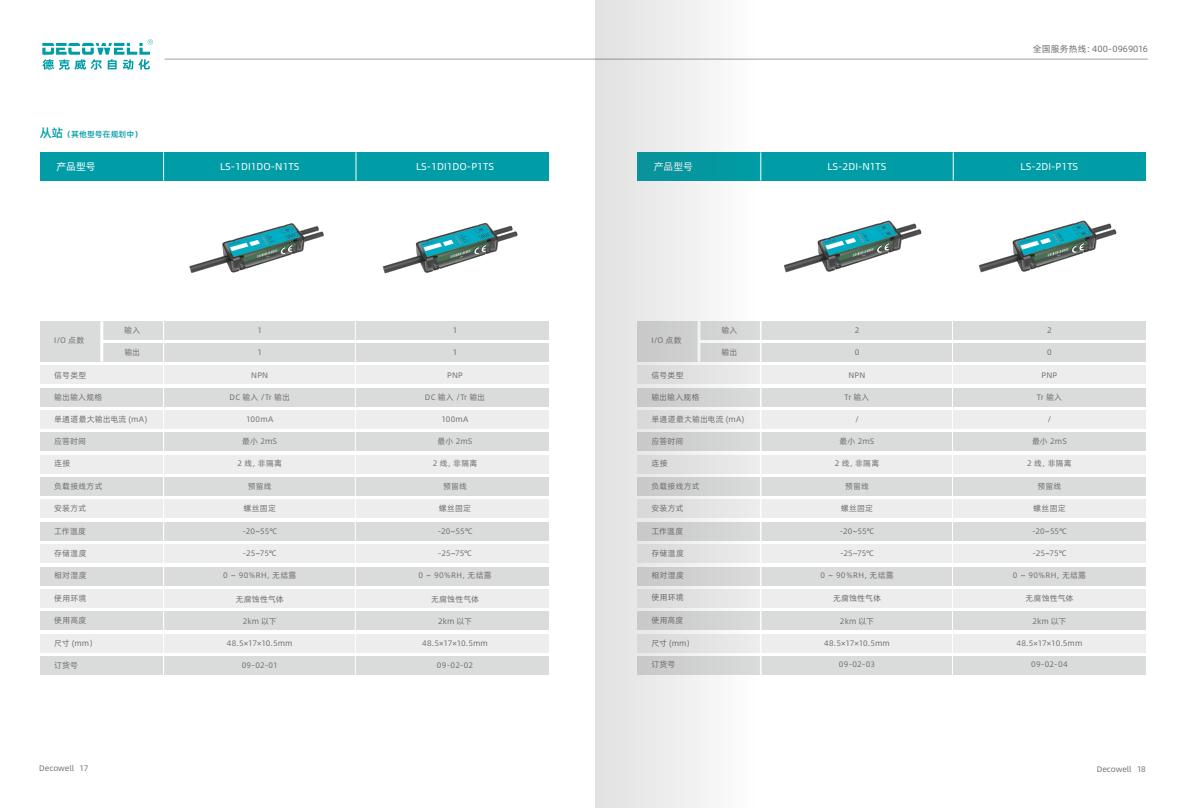
<style>
.page{position:relative;width:1191px;height:808px;background:#fff}
.page>*{position:absolute;margin:0;border:0;box-sizing:border-box;transform-origin:0 0}
.t1{font:10px "Alibaba Pu Hui Ti R";color:#fff}
.t2{font:9px "Alibaba Pu Hui Ti R";letter-spacing:.005em;color:#717071}
.t3{font:8px "Alibaba Pu Hui Ti R";letter-spacing:.02em;color:#727171}
.t4{font:8px "Alibaba Pu Hui Ti R";letter-spacing:-.005em;color:#717071}
.t5{font:8px "Alibaba Pu Hui Ti M";color:#009da6}
.s1{font-size:12px}
</style>
<div class="page">
<div style="left:40px;top:321px;width:508px;height:18px;background:#dadbdb"></div>
<div style="left:40px;top:343px;width:508px;height:19px;background:#dadbdb"></div>
<div style="left:40px;top:321px;width:62px;height:41px;background:#dadbdb"></div>
<div style="left:40px;top:152px;width:508px;height:29px;background:#009da6"></div>
<div style="left:40px;top:410px;width:508px;height:19px;background:#ededee"></div>
<div style="left:40px;top:366px;width:508px;height:18px;background:#ededee"></div>
<div style="left:40px;top:388px;width:508px;height:18px;background:#dadbdb"></div>
<div style="left:40px;top:545px;width:508px;height:18px;background:#ededee"></div>
<div style="left:40px;top:433px;width:508px;height:18px;background:#dadbdb"></div>
<div style="left:40px;top:455px;width:508px;height:18px;background:#ededee"></div>
<div style="left:40px;top:478px;width:508px;height:18px;background:#dadbdb"></div>
<div style="left:40px;top:500px;width:508px;height:18px;background:#ededee"></div>
<div style="left:40px;top:522px;width:508px;height:18px;background:#dadbdb"></div>
<div style="left:40px;top:567px;width:508px;height:18px;background:#dadbdb"></div>
<div style="left:40px;top:589px;width:508px;height:18px;background:#ededee"></div>
<div style="left:40px;top:612px;width:508px;height:18px;background:#dadbdb"></div>
<div style="left:40px;top:634px;width:508px;height:18px;background:#ededee"></div>
<div style="left:40px;top:656px;width:508px;height:18px;background:#dadbdb"></div>
<svg style="left:355px;top:152px;width:1px;height:29px"></svg>
<svg style="left:163px;top:152px;width:1px;height:29px"></svg>
<hr style="left:100px;top:321px;width:3px;height:41px;background:#fff">
<svg style="left:42px;top:39px;width:111px;height:31px"></svg>
<hr style="left:165px;top:59px;width:982px;height:1px;background:#9d9d9e">
<hr style="left:163px;top:319px;width:1px;height:400px;background:#fff">
<hr style="left:355px;top:319px;width:1px;height:400px;background:#fff">
<div style="left:637px;top:321px;width:508px;height:18px;background:#dadbdb"></div>
<div style="left:637px;top:343px;width:508px;height:19px;background:#dadbdb"></div>
<div style="left:637px;top:152px;width:508px;height:29px;background:#009da6"></div>
<div style="left:637px;top:410px;width:508px;height:19px;background:#ededee"></div>
<div style="left:637px;top:366px;width:508px;height:18px;background:#ededee"></div>
<div style="left:637px;top:388px;width:508px;height:18px;background:#dadbdb"></div>
<div style="left:637px;top:545px;width:508px;height:18px;background:#ededee"></div>
<div style="left:637px;top:433px;width:508px;height:18px;background:#dadbdb"></div>
<div style="left:637px;top:455px;width:508px;height:18px;background:#ededee"></div>
<div style="left:637px;top:478px;width:508px;height:18px;background:#dadbdb"></div>
<div style="left:637px;top:500px;width:508px;height:18px;background:#ededee"></div>
<div style="left:637px;top:522px;width:508px;height:18px;background:#dadbdb"></div>
<div style="left:637px;top:567px;width:508px;height:18px;background:#dadbdb"></div>
<div style="left:637px;top:589px;width:508px;height:18px;background:#ededee"></div>
<div style="left:637px;top:612px;width:508px;height:18px;background:#dadbdb"></div>
<div style="left:637px;top:634px;width:508px;height:18px;background:#ededee"></div>
<div style="left:637px;top:656px;width:508px;height:18px;background:#dadbdb"></div>
<svg style="left:952px;top:152px;width:1px;height:29px"></svg>
<svg style="left:760px;top:152px;width:1px;height:29px"></svg>
<hr style="left:760px;top:319px;width:1px;height:400px;background:#fff">
<hr style="left:952px;top:319px;width:1px;height:400px;background:#fff">
<svg style="left:595px;top:0;width:162px;height:808px"></svg>
<img style="left:189px;top:223px;width:135px;height:50px">
<img style="left:382px;top:223px;width:136px;height:51px">
<img style="left:784px;top:220px;width:138px;height:53px">
<img style="left:978px;top:220px;width:139px;height:53px">
<p class="t2" style="left:1033px;top:42px;width:117px">全国服务热线：400-0969016</p>
<p class="t5" style="left:40px;top:128px;width:104px"><span class="s1">从站</span>（其他型号在规划中）</p>
<p class="t1" style="left:56px;top:159px;width:41px">产品型号</p>
<p class="t1" style="left:220px;top:159px;width:81px">LS-1DI1DO-N1TS</p>
<p class="t1" style="left:416px;top:159px;width:79px">LS-1DI1DO-P1TS</p>
<p class="t1" style="left:653px;top:159px;width:41px">产品型号</p>
<p class="t1" style="left:827px;top:159px;width:61px">LS-2DI-N1TS</p>
<p class="t1" style="left:1020px;top:159px;width:59px">LS-2DI-P1TS</p>
<p class="t3" style="left:54px;top:334px;width:32px">I/O 点数</p>
<p class="t3" style="left:54px;top:369px;width:34px">信号类型</p>
<p class="t3" style="left:54px;top:391px;width:50px">输出输入规格</p>
<p class="t3" style="left:124px;top:324px;width:17px">输入</p>
<p class="t3" style="left:124px;top:346px;width:17px">输出</p>
<p class="t3" style="left:54px;top:414px;width:95px">单通道最大输出电流 (mA)</p>
<p class="t3" style="left:54px;top:436px;width:33px">应答时间</p>
<p class="t3" style="left:257px;top:324px;width:6px">1</p>
<p class="t3" style="left:257px;top:346px;width:6px">1</p>
<p class="t3" style="left:251px;top:369px;width:18px">NPN</p>
<p class="t3" style="left:230px;top:391px;width:62px">DC 输入 /Tr 输出</p>
<p class="t3" style="left:246px;top:414px;width:29px">100mA</p>
<p class="t3" style="left:242px;top:436px;width:36px">最小 2mS</p>
<p class="t3" style="left:453px;top:324px;width:6px">1</p>
<p class="t3" style="left:453px;top:346px;width:6px">1</p>
<p class="t3" style="left:447px;top:369px;width:17px">PNP</p>
<p class="t3" style="left:425px;top:391px;width:62px">DC 输入 /Tr 输出</p>
<p class="t3" style="left:441px;top:414px;width:29px">100mA</p>
<p class="t3" style="left:437px;top:436px;width:36px">最小 2mS</p>
<p class="t3" style="left:651px;top:334px;width:32px">I/O 点数</p>
<p class="t3" style="left:651px;top:369px;width:34px">信号类型</p>
<p class="t3" style="left:651px;top:391px;width:50px">输出输入规格</p>
<p class="t3" style="left:721px;top:324px;width:17px">输入</p>
<p class="t3" style="left:721px;top:346px;width:17px">输出</p>
<p class="t3" style="left:651px;top:413px;width:95px">单通道最大输出电流 (mA)</p>
<p class="t3" style="left:651px;top:436px;width:33px">应答时间</p>
<p class="t3" style="left:854px;top:324px;width:6px">2</p>
<p class="t3" style="left:854px;top:346px;width:6px">0</p>
<p class="t3" style="left:848px;top:369px;width:18px">NPN</p>
<p class="t3" style="left:844px;top:391px;width:26px">Tr 输入</p>
<p class="t3" style="left:855px;top:413px;width:5px">/</p>
<p class="t3" style="left:839px;top:436px;width:36px">最小 2mS</p>
<p class="t3" style="left:1047px;top:324px;width:6px">2</p>
<p class="t3" style="left:1047px;top:346px;width:6px">0</p>
<p class="t3" style="left:1041px;top:369px;width:17px">PNP</p>
<p class="t3" style="left:1037px;top:391px;width:26px">Tr 输入</p>
<p class="t3" style="left:1047px;top:413px;width:5px">/</p>
<p class="t3" style="left:1032px;top:436px;width:36px">最小 2mS</p>
<p class="t3" style="left:54px;top:457px;width:18px">连接</p>
<p class="t3" style="left:237px;top:457px;width:46px">2 线，非隔离</p>
<p class="t3" style="left:433px;top:457px;width:46px">2 线，非隔离</p>
<p class="t3" style="left:651px;top:457px;width:18px">连接</p>
<p class="t3" style="left:834px;top:457px;width:46px">2 线，非隔离</p>
<p class="t3" style="left:1027px;top:457px;width:46px">2 线，非隔离</p>
<p class="t3" style="left:54px;top:480px;width:50px">负载接线方式</p>
<p class="t3" style="left:248px;top:480px;width:25px">预留线</p>
<p class="t3" style="left:443px;top:480px;width:25px">预留线</p>
<p class="t3" style="left:651px;top:480px;width:50px">负载接线方式</p>
<p class="t3" style="left:845px;top:480px;width:25px">预留线</p>
<p class="t3" style="left:1037px;top:480px;width:25px">预留线</p>
<p class="t3" style="left:54px;top:502px;width:34px">安装方式</p>
<p class="t3" style="left:244px;top:502px;width:34px">螺丝固定</p>
<p class="t3" style="left:439px;top:502px;width:34px">螺丝固定</p>
<p class="t3" style="left:651px;top:502px;width:34px">安装方式</p>
<p class="t3" style="left:841px;top:502px;width:34px">螺丝固定</p>
<p class="t3" style="left:1033px;top:502px;width:34px">螺丝固定</p>
<p class="t3" style="left:54px;top:525px;width:33px">工作温度</p>
<p class="t3" style="left:54px;top:547px;width:34px">存储温度</p>
<p class="t3" style="left:54px;top:570px;width:34px">相对湿度</p>
<p class="t3" style="left:54px;top:592px;width:34px">使用环境</p>
<p class="t3" style="left:54px;top:615px;width:34px">使用高度</p>
<p class="t3" style="left:242px;top:525px;width:36px">-20~55℃</p>
<p class="t3" style="left:243px;top:547px;width:35px">-25~75℃</p>
<p class="t3" style="left:223px;top:570px;width:75px">0 ～ 90％RH，无结露</p>
<p class="t3" style="left:236px;top:593px;width:49px">无腐蚀性气体</p>
<p class="t3" style="left:243px;top:615px;width:36px">2km 以下</p>
<p class="t3" style="left:54px;top:637px;width:44px">尺寸 (mm）</p>
<p class="t3" style="left:227px;top:637px;width:67px">48.5×17×10.5mm</p>
<p class="t3" style="left:54px;top:659px;width:25px">订货号</p>
<p class="t3" style="left:242px;top:659px;width:38px">09-02-01</p>
<p class="t3" style="left:438px;top:525px;width:36px">-20~55℃</p>
<p class="t3" style="left:438px;top:547px;width:35px">-25~75℃</p>
<p class="t3" style="left:418px;top:570px;width:75px">0 ～ 90％RH，无结露</p>
<p class="t3" style="left:431px;top:593px;width:49px">无腐蚀性气体</p>
<p class="t3" style="left:438px;top:615px;width:36px">2km 以下</p>
<p class="t3" style="left:437px;top:659px;width:38px">09-02-02</p>
<p class="t3" style="left:422px;top:637px;width:67px">48.5×17×10.5mm</p>
<p class="t3" style="left:651px;top:525px;width:33px">工作温度</p>
<p class="t3" style="left:651px;top:547px;width:34px">存储温度</p>
<p class="t3" style="left:651px;top:569px;width:34px">相对湿度</p>
<p class="t3" style="left:651px;top:591px;width:34px">使用环境</p>
<p class="t3" style="left:651px;top:614px;width:34px">使用高度</p>
<p class="t3" style="left:839px;top:525px;width:36px">-20~55℃</p>
<p class="t3" style="left:840px;top:547px;width:35px">-25~75℃</p>
<p class="t3" style="left:820px;top:569px;width:75px">0 ～ 90％RH，无结露</p>
<p class="t3" style="left:833px;top:592px;width:49px">无腐蚀性气体</p>
<p class="t3" style="left:840px;top:615px;width:36px">2km 以下</p>
<p class="t3" style="left:651px;top:637px;width:44px">尺寸 (mm）</p>
<p class="t3" style="left:824px;top:637px;width:67px">48.5×17×10.5mm</p>
<p class="t3" style="left:651px;top:658px;width:25px">订货号</p>
<p class="t3" style="left:839px;top:658px;width:38px">09-02-03</p>
<p class="t3" style="left:1032px;top:525px;width:36px">-20~55℃</p>
<p class="t3" style="left:1032px;top:547px;width:35px">-25~75℃</p>
<p class="t3" style="left:1012px;top:569px;width:75px">0 ～ 90％RH，无结露</p>
<p class="t3" style="left:1025px;top:592px;width:49px">无腐蚀性气体</p>
<p class="t3" style="left:1032px;top:615px;width:36px">2km 以下</p>
<p class="t3" style="left:1031px;top:658px;width:38px">09-02-04</p>
<p class="t3" style="left:1016px;top:637px;width:67px">48.5×17×10.5mm</p>
<p class="t4" style="left:39px;top:762px;width:51px">Decowell 17</p>
<p class="t4" style="left:1096px;top:763px;width:51px">Decowell 18</p>
</div>
